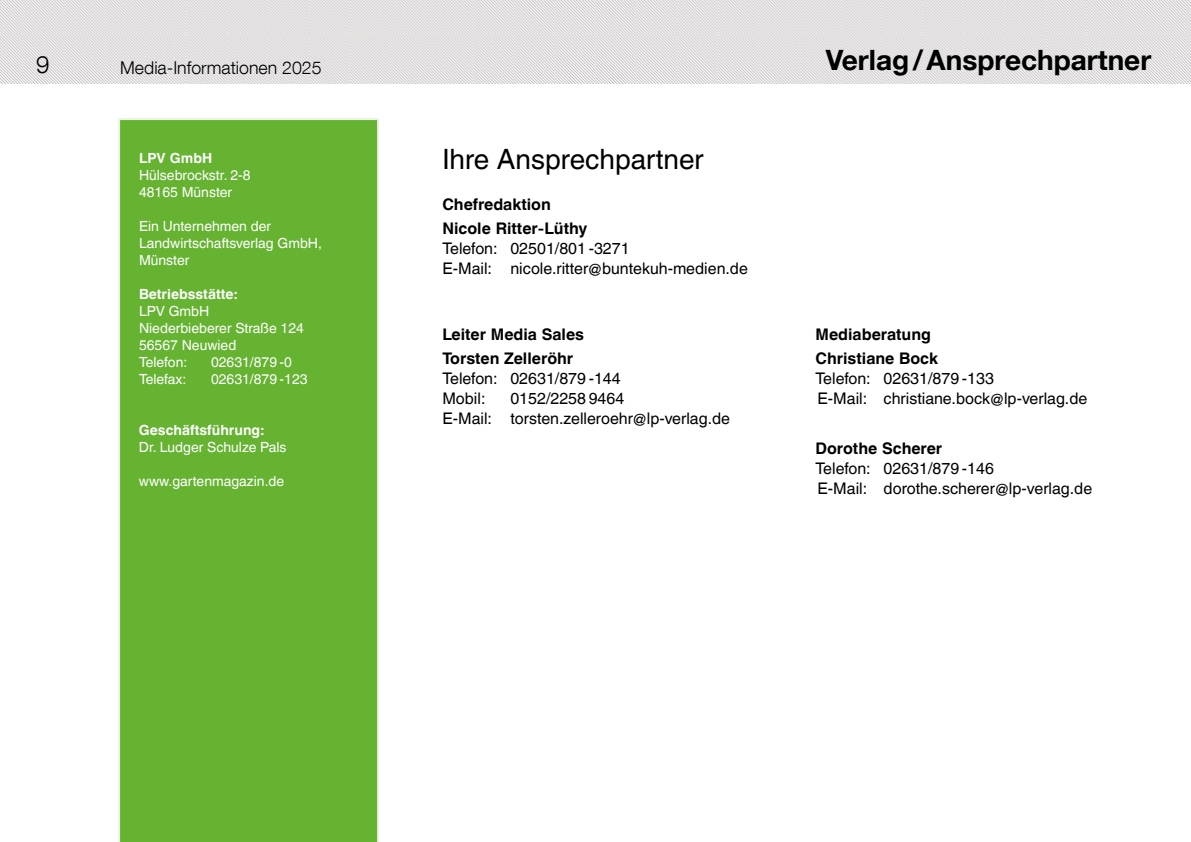
<style>
.page{position:relative;width:1191px;height:842px;background:#fff}
.page>*{position:absolute;margin:0;border:0;box-sizing:border-box;transform-origin:0 0}
.t1{font:700 28px "Helvetica Neue LT Com";color:#000}
.t2{font:28px "Helvetica World";color:#000}
.t3{font:300 24px "Helvetica Neue LT Com";color:#000}
.t4{font:300 17.8px "Helvetica Neue LT Com";color:#000}
.t5{font:16px/20px "Helvetica World";color:#000}
.t6{font:700 16px/24px "Helvetica World";color:#000}
.t7{font:14px/17px "Helvetica World";color:#fff}
.t8{font:700 14px "Helvetica World";color:#fff}
.s1{font-family:"Helvetica Neue LT Com"}
</style>
<div class="page">
<img style="left:0;top:0;width:1191px;height:84px">
<div style="left:118px;top:118px;width:261px;height:724px;background:#65b331"></div>
<h2 class="t3" style="left:36px;top:50px;width:15px">9</h2>
<p class="t4" style="left:120px;top:56px;width:203px">Media-Informationen 2025</p>
<h1 class="t1" style="left:825px;top:42px;width:327px">Verlag/Ansprechpartner</h1>
<p class="t8" style="left:139px;top:150px;width:75px">LPV GmbH</p>
<p class="t7" style="left:139px;top:167px;width:113px">Hülsebrockstr. 2-8<br>48165 Münster</p>
<p class="t7" style="left:139px;top:218px;width:184px">Ein Unternehmen der<br>Landwirtschaftsverlag GmbH,<br>Münster</p>
<p class="t8" style="left:139px;top:286px;width:100px">Betriebsstätte:</p>
<p class="t7" style="left:139px;top:303px;width:166px">LPV GmbH<br>Niederbieberer Straße 124<br>56567 Neuwied<br>Telefon:</p>
<p class="t7" style="left:211px;top:354px;width:82px">02631/879 -0</p>
<p class="t7" style="left:139px;top:371px;width:49px">Telefax:</p>
<p class="t7" style="left:211px;top:371px;width:98px">02631/879 -123</p>
<p class="t8" style="left:139px;top:422px;width:127px">Geschäftsführung:</p>
<p class="t7" style="left:139px;top:439px;width:149px">Dr. Ludger Schulze Pals</p>
<p class="t7" style="left:139px;top:473px;width:147px">www.gartenmagazin.de</p>
<h1 class="t2" style="left:442px;top:143px;width:263px">Ihre Ansprechpartner</h1>
<p class="t6" style="left:442px;top:192px;width:146px">Chefredaktion<br>Nicole Ritter<span class="s1">-</span>Lüthy</p>
<p class="t5" style="left:442px;top:238px;width:307px">Telefon: 02501/801 -3271<br>E-Mail: nicole.ritter@buntekuh-medien.de</p>
<p class="t6" style="left:442px;top:323px;width:143px">Leiter Media Sales<br>Torsten Zelleröhr</p>
<p class="t5" style="left:442px;top:369px;width:180px">Telefon: 02631/879 -144<br>Mobil:</p>
<p class="t5" style="left:442px;top:389px;width:289px;text-indent:68px">0152/2258 9464<br>E-Mail: torsten.zelleroehr@lp-verlag.de</p>
<p class="t6" style="left:815px;top:323px;width:124px">Mediaberatung<br>Christiane Bock</p>
<p class="t5" style="left:815px;top:369px;width:273px">Telefon: 02631/879 -133<br>E-Mail: christiane.bock@lp-verlag.de</p>
<p class="t6" style="left:815px;top:436px;width:128px">Dorothe Scherer</p>
<p class="t5" style="left:815px;top:458px;width:278px">Telefon: 02631/879 -146<br>E-Mail: dorothe.scherer@lp-verlag.de</p>
</div>
